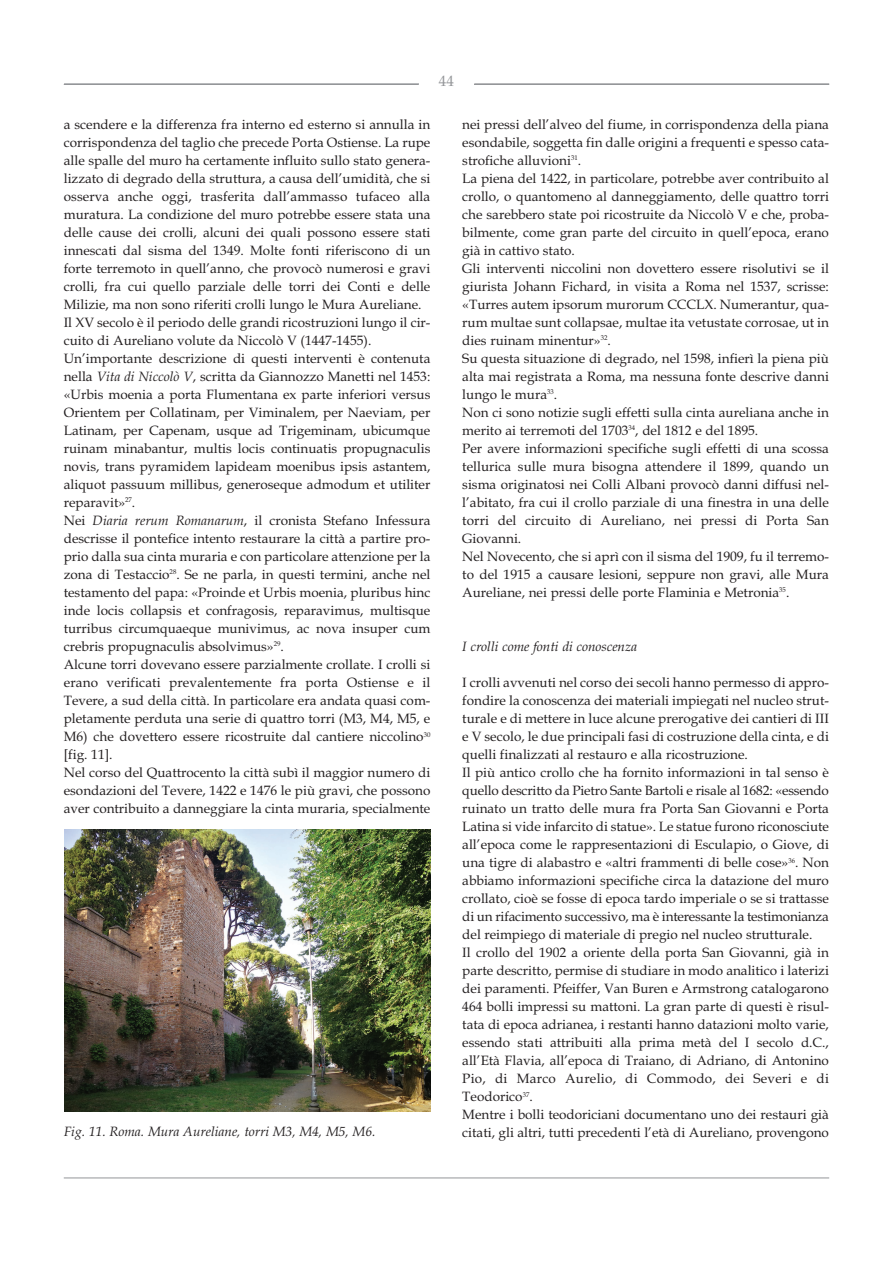
<style>
.page{position:relative;width:893px;height:1263px;background:#fff}
.page>*{position:absolute;margin:0;border:0;box-sizing:border-box;transform-origin:0 0}
.t1{font:15px "Book Antiqua";color:#939598}
.t2{font:13.5px/18px "Book Antiqua";color:#231f20;text-align:justify}
.t3{font:italic 13.5px "Book Antiqua";color:#231f20}
.s1{font-style:italic}
</style>
<div class="page">
<hr style="left:64px;top:84px;width:355px;height:1px;background:#939598">
<hr style="left:474px;top:84px;width:355px;height:1px;background:#939598">
<hr style="left:64px;top:1177px;width:765px;height:1px;background:#939598">
<hr style="left:64px;top:83px;width:355px;height:1px;background:#939598">
<hr style="left:474px;top:83px;width:355px;height:1px;background:#939598">
<img style="left:64px;top:829px;width:366px;height:283px">
<p class="t1" style="left:439px;top:75px;width:16px">44</p>
<p class="t2" style="left:64px;top:117px;width:368px">a scendere e la differenza fra interno ed esterno si annulla in corrispondenza del taglio che precede Porta Ostiense. La rupe alle spalle del muro ha certamente influito sullo stato genera&shy;lizzato di degrado della struttura, a causa dell’umidità, che si osserva anche oggi, trasferita dall’ammasso tufaceo alla muratura. La condizione del muro potrebbe essere stata una delle cause dei crolli, alcuni dei quali possono essere stati innescati dal sisma del 1349. Molte fonti riferiscono di un forte terremoto in quell’anno, che provocò numerosi e gravi crolli, fra cui quello parziale delle torri dei Conti e delle Milizie, ma non sono riferiti crolli lungo le Mura Aureliane.</p>
<p class="t2" style="left:64px;top:315px;width:368px">Il XV secolo è il periodo delle grandi ricostruzioni lungo il cir&shy;cuito di Aureliano volute da Niccolò V (1447-1455).</p>
<p class="t2" style="left:64px;top:351px;width:368px">Un’importante descrizione di questi interventi è contenuta nella <span class="s1">Vita di Niccolò V</span>, scritta da Giannozzo Manetti nel 1453: «Urbis moenia a porta Flumentana ex parte inferiori versus Orientem per Collatinam, per Viminalem, per Naeviam, per Latinam, per Capenam, usque ad Trigeminam, ubicumque ruinam minabantur, multis locis continuatis propugnaculis novis, trans pyramidem lapideam moenibus ipsis astantem, aliquot passuum millibus, generoseque admodum et utiliter reparavit»<sup>27</sup>.</p>
<p class="t2" style="left:64px;top:513px;width:368px">Nei <span class="s1">Diaria rerum Romanarum</span>, il cronista Stefano Infessura descrisse il pontefice intento restaurare la città a partire pro&shy;prio dalla sua cinta muraria e con particolare attenzione per la zona di Testaccio<sup>28</sup>. Se ne parla, in questi termini, anche nel testamento del papa: «Proinde et Urbis moenia, pluribus hinc inde locis collapsis et confragosis, reparavimus, multisque turribus circumquaeque munivimus, ac nova insuper cum crebris propugnaculis absolvimus»<sup>29</sup>.</p>
<p class="t2" style="left:64px;top:657px;width:368px">Alcune torri dovevano essere parzialmente crollate. I crolli si erano verificati prevalentemente fra porta Ostiense e il Tevere, a sud della città. In particolare era andata quasi com&shy;pletamente perduta una serie di quattro torri (M3, M4, M5, e M6) che dovettero essere ricostruite dal cantiere niccolino<sup>30 </sup>[fig. 11].</p>
<p class="t2" style="left:64px;top:765px;width:368px">Nel corso del Quattrocento la città subì il maggior numero di esondazioni del Tevere, 1422 e 1476 le più gravi, che possono aver contribuito a danneggiare la cinta muraria, specialmente</p>
<p class="t3" style="left:64px;top:1127px;width:313px">Fig. 11. Roma. Mura Aureliane, torri M3, M4, M5, M6.</p>
<p class="t2" style="left:462px;top:117px;width:368px">nei pressi dell’alveo del fiume, in corrispondenza della piana esondabile, soggetta fin dalle origini a frequenti e spesso cata&shy;strofiche alluvioni<sup>31</sup>.</p>
<p class="t2" style="left:462px;top:171px;width:368px">La piena del 1422, in particolare, potrebbe aver contribuito al crollo, o quantomeno al danneggiamento, delle quattro torri che sarebbero state poi ricostruite da Niccolò V e che, proba&shy;bilmente, come gran parte del circuito in quell’epoca, erano già in cattivo stato.</p>
<p class="t2" style="left:462px;top:261px;width:368px">Gli interventi niccolini non dovettero essere risolutivi se il giurista Johann Fichard, in visita a Roma nel 1537, scrisse: «Turres autem ipsorum murorum CCCLX. Numerantur, qua&shy;rum multae sunt collapsae, multae ita vetustate corrosae, ut in dies ruinam minentur»<sup>32</sup>.</p>
<p class="t2" style="left:462px;top:351px;width:368px">Su questa situazione di degrado, nel 1598, infierì la piena più alta mai registrata a Roma, ma nessuna fonte descrive danni lungo le mura<sup>33</sup>.</p>
<p class="t2" style="left:462px;top:405px;width:368px">Non ci sono notizie sugli effetti sulla cinta aureliana anche in merito ai terremoti del 1703<sup>34</sup>, del 1812 e del 1895.</p>
<p class="t2" style="left:462px;top:441px;width:368px">Per avere informazioni specifiche sugli effetti di una scossa tellurica sulle mura bisogna attendere il 1899, quando un sisma originatosi nei Colli Albani provocò danni diffusi nel&shy;l’abitato, fra cui il crollo parziale di una finestra in una delle torri del circuito di Aureliano, nei pressi di Porta San Giovanni.</p>
<p class="t2" style="left:462px;top:549px;width:368px">Nel Novecento, che si aprì con il sisma del 1909, fu il terremo&shy;to del 1915 a causare lesioni, seppure non gravi, alle Mura Aureliane, nei pressi delle porte Flaminia e Metronia<sup>35</sup>.</p>
<p class="t3" style="left:462px;top:641px;width:176px">I crolli come fonti di conoscenza</p>
<p class="t2" style="left:462px;top:675px;width:368px">I crolli avvenuti nel corso dei secoli hanno permesso di appro&shy;fondire la conoscenza dei materiali impiegati nel nucleo strut&shy;turale e di mettere in luce alcune prerogative dei cantieri di III e V secolo, le due principali fasi di costruzione della cinta, e di quelli finalizzati al restauro e alla ricostruzione.</p>
<p class="t2" style="left:462px;top:765px;width:368px">Il più antico crollo che ha fornito informazioni in tal senso è quello descritto da Pietro Sante Bartoli e risale al 1682: «essendo ruinato un tratto delle mura fra Porta San Giovanni e Porta Latina si vide infarcito di statue». Le statue furono riconosciute all’epoca come le rappresentazioni di Esculapio, o Giove, di una tigre di alabastro e «altri frammenti di belle cose»<sup>36</sup>. Non abbiamo informazioni specifiche circa la datazione del muro crollato, cioè se fosse di epoca tardo imperiale o se si trattasse di un rifacimento successivo, ma è interessante la testimonianza del reimpiego di materiale di pregio nel nucleo strutturale.</p>
<p class="t2" style="left:462px;top:945px;width:368px">Il crollo del 1902 a oriente della porta San Giovanni, già in parte descritto, permise di studiare in modo analitico i laterizi dei paramenti. Pfeiffer, Van Buren e Armstrong catalogarono 464 bolli impressi su mattoni. La gran parte di questi è risul&shy;tata di epoca adrianea, i restanti hanno datazioni molto varie, essendo stati attribuiti alla prima metà del I secolo d.C., all’Età Flavia, all’epoca di Traiano, di Adriano, di Antonino Pio, di Marco Aurelio, di Commodo, dei Severi e di Teodorico<sup>37</sup>.</p>
<p class="t2" style="left:462px;top:1107px;width:368px">Mentre i bolli teodoriciani documentano uno dei restauri già citati, gli altri, tutti precedenti l’età di Aureliano, provengono</p>
</div>
